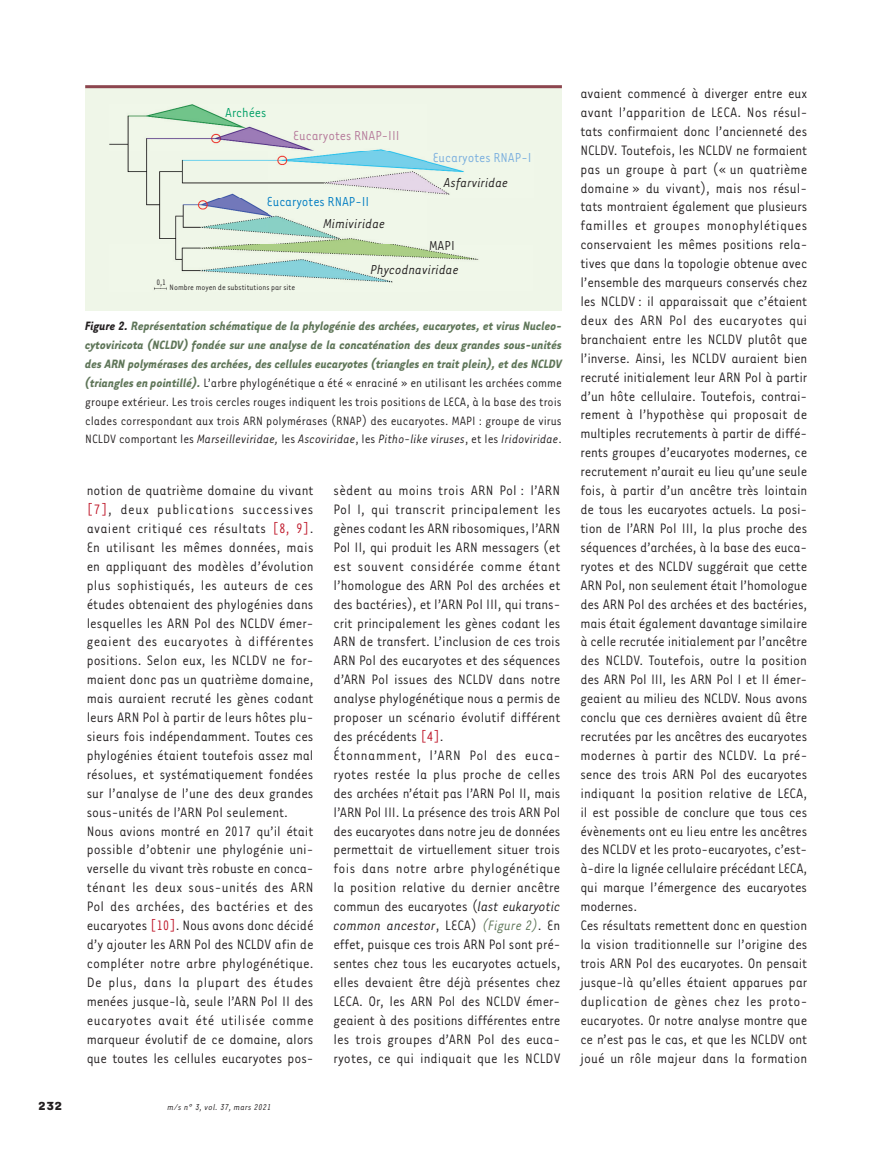
<style>
.page{position:relative;width:894px;height:1149px;background:#fff}
.page>*{position:absolute;margin:0;border:0;box-sizing:border-box;transform-origin:0 0}
.t1{font:15.75px/18.9px "Tarzana Narrow";letter-spacing:-.005em;color:#231f20}
.t2{font:italic 15px "Tarzana Narrow";color:#231f20}
.t3{font:15px "Tarzana Narrow";color:#b5799a}
.t4{font:15px "Tarzana Narrow";color:#007cc2}
.t5{font:15px "Tarzana Narrow";color:#79aede}
.t6{font:15px "Tarzana Narrow";color:#009f66}
.t7{font:15px "Tarzana Narrow";color:#231f20}
.t8{font:italic 700 13.95px/18.9px "Tarzana Narrow";color:#5f7659;text-align:justify}
.t9{font:700 13.5px "Tarzana Wide";color:#231f20}
.t10{font:italic 9.75px "Tarzana Narrow";letter-spacing:.025em;color:#231f20}
.t11{font:9px "Tarzana Narrow";color:#231f20}
.s1{color:#231f20}
.s2{font-weight:400;font-style:normal;color:#231f20}
.s3{font-weight:400;color:#231f20}
.s4{color:#bf182a}
.s5{font-style:italic}
.s6{font-style:italic;color:#5f7659}
</style>
<div class="page">
<div style="left:85px;top:85px;width:476px;height:225px;background:#eff6e8"></div>
<img style="left:110px;top:105px;width:369px;height:185px">
<hr style="left:85px;top:85px;width:476px;height:3px;background:#8d454f">
<p class="t6" style="left:225px;top:103px;width:43px">Archées</p>
<p class="t3" style="left:293px;top:127px;width:108px">Eucaryotes RNAP-III</p>
<p class="t4" style="left:266px;top:193px;width:104px">Eucaryotes RNAP-II</p>
<p class="t2" style="left:323px;top:214px;width:63px">Mimiviridae</p>
<p class="t5" style="left:432px;top:148px;width:100px">Eucaryotes RNAP-I</p>
<p class="t2" style="left:443px;top:173px;width:66px">Asfarviridae</p>
<p class="t7" style="left:429px;top:236px;width:27px">MAPI</p>
<p class="t2" style="left:370px;top:261px;width:89px">Phycodnaviridae</p>
<p class="t11" style="left:156px;top:277px;width:11px">0,1</p>
<p class="t11" style="left:169px;top:282px;width:127px">Nombre moyen de substitutions par site</p>
<p class="t8" style="left:85px;top:315px;width:478px"><span class="s1">Figure 2.</span> Représentation schématique de la phylogénie des archées, eucaryotes, et virus Nucleo&shy;cytoviricota (NCLDV) fondée sur une analyse de la concaténation des deux grandes sous-unités des ARN polymérases des archées, des cellules eucaryotes (triangles en trait plein), et des NCLDV (triangles en pointillé). <span class="s2">L’arbre phylogénétique a été « enraciné » en utilisant les archées comme groupe extérieur. Les trois cercles rouges indiquent les trois positions de LECA, à la base des trois clades correspondant aux trois ARN polymérases (RNAP) des eucaryotes. MAPI : groupe de virus NCLDV comportant les</span> <span class="s3">Marseilleviridae,</span> <span class="s2">les</span> <span class="s3">Ascoviridae</span><span class="s2">, les</span> <span class="s3">Pitho-like viruses</span><span class="s2">, et les</span> <span class="s3">Iridoviridae</span><span class="s2">.</span></p>
<p class="t1" style="left:87px;top:480px;width:228px">notion de quatrième domaine du vivant <span class="s4">[7]</span>, deux publications successives avaient critiqué ces résultats <span class="s4">[8, 9]</span>.<br>En utilisant les mêmes données, mais en appliquant des modèles d’évolution plus sophistiqués, les auteurs de ces études obtenaient des phylogénies dans lesquelles les ARN Pol des NCLDV émer&shy;geaient des eucaryotes à différentes positions. Selon eux, les NCLDV ne for&shy;maient donc pas un quatrième domaine, mais auraient recruté les gènes codant leurs ARN Pol à partir de leurs hôtes plu&shy;sieurs fois indépendamment. Toutes ces phylogénies étaient toutefois assez mal résolues, et systématiquement fondées sur l’analyse de l’une des deux grandes sous-unités de l’ARN Pol seulement.<br>Nous avions montré en 2017 qu’il était possible d’obtenir une phylogénie uni&shy;verselle du vivant très robuste en conca&shy;ténant les deux sous-unités des ARN Pol des archées, des bactéries et des eucaryotes <span class="s4">[10]</span>. Nous avons donc décidé d’y ajouter les ARN Pol des NCLDV afin de compléter notre arbre phylogénétique.<br>De plus, dans la plupart des études menées jusque-là, seule l’ARN Pol II des eucaryotes avait été utilisée comme marqueur évolutif de ce domaine, alors que toutes les cellules eucaryotes pos-</p>
<p class="t9" style="left:38px;top:1097px;width:26px">232</p>
<p class="t10" style="left:167px;top:1100px;width:105px">m/s n° 3, vol. 37, mars 2021</p>
<p class="t1" style="left:333px;top:480px;width:228px">sèdent au moins trois ARN Pol : l’ARN Pol I, qui transcrit principalement les gènes codant les ARN ribosomiques, l’ARN Pol II, qui produit les ARN messagers (et est souvent considérée comme étant l’homologue des ARN Pol des archées et des bactéries), et l’ARN Pol III, qui trans&shy;crit principalement les gènes codant les ARN de transfert. L’inclusion de ces trois ARN Pol des eucaryotes et des séquences d’ARN Pol issues des NCLDV dans notre analyse phylogénétique nous a permis de proposer un scénario évolutif différent des précédents <span class="s4">[4]</span>.<br>Étonnamment, l’ARN Pol des euca&shy;ryotes restée la plus proche de celles des archées n’était pas l’ARN Pol II, mais l’ARN Pol III. La présence des trois ARN Pol des eucaryotes dans notre jeu de données permettait de virtuellement situer trois fois dans notre arbre phylogénétique la position relative du dernier ancêtre commun des eucaryotes (<span class="s5">last eukaryotic common ancestor</span>, LECA) <span class="s6">(Figure 2)</span>. En effet, puisque ces trois ARN Pol sont pré&shy;sentes chez tous les eucaryotes actuels, elles devaient être déjà présentes chez LECA. Or, les ARN Pol des NCLDV émer&shy;geaient à des positions différentes entre les trois groupes d’ARN Pol des euca&shy;ryotes, ce qui indiquait que les NCLDV</p>
<p class="t1" style="left:580px;top:83px;width:228px">avaient commencé à diverger entre eux avant l’apparition de LECA. Nos résul&shy;tats confirmaient donc l’ancienneté des NCLDV. Toutefois, les NCLDV ne formaient pas un groupe à part (« un quatrième domaine » du vivant), mais nos résul&shy;tats montraient également que plusieurs familles et groupes monophylétiques conservaient les mêmes positions rela&shy;tives que dans la topologie obtenue avec l’ensemble des marqueurs conservés chez les NCLDV : il apparaissait que c’étaient deux des ARN Pol des eucaryotes qui branchaient entre les NCLDV plutôt que l’inverse. Ainsi, les NCLDV auraient bien recruté initialement leur ARN Pol à partir d’un hôte cellulaire. Toutefois, contrai&shy;rement à l’hypothèse qui proposait de multiples recrutements à partir de diffé&shy;rents groupes d’eucaryotes modernes, ce recrutement n’aurait eu lieu qu’une seule fois, à partir d’un ancêtre très lointain de tous les eucaryotes actuels. La posi&shy;tion de l’ARN Pol III, la plus proche des séquences d’archées, à la base des euca&shy;ryotes et des NCLDV suggérait que cette ARN Pol, non seulement était l’homologue des ARN Pol des archées et des bactéries, mais était également davantage similaire à celle recrutée initialement par l’ancêtre des NCLDV. Toutefois, outre la position des ARN Pol III, les ARN Pol I et II émer&shy;geaient au milieu des NCLDV. Nous avons conclu que ces dernières avaient dû être recrutées par les ancêtres des eucaryotes modernes à partir des NCLDV. La pré&shy;sence des trois ARN Pol des eucaryotes indiquant la position relative de LECA, il est possible de conclure que tous ces évènements ont eu lieu entre les ancêtres des NCLDV et les proto-eucaryotes, c’est&shy;à-dire la lignée cellulaire précédant LECA, qui marque l’émergence des eucaryotes modernes.<br>Ces résultats remettent donc en question la vision traditionnelle sur l’origine des trois ARN Pol des eucaryotes. On pensait jusque-là qu’elles étaient apparues par duplication de gènes chez les proto&shy;eucaryotes. Or notre analyse montre que ce n’est pas le cas, et que les NCLDV ont joué un rôle majeur dans la formation</p>
</div>
